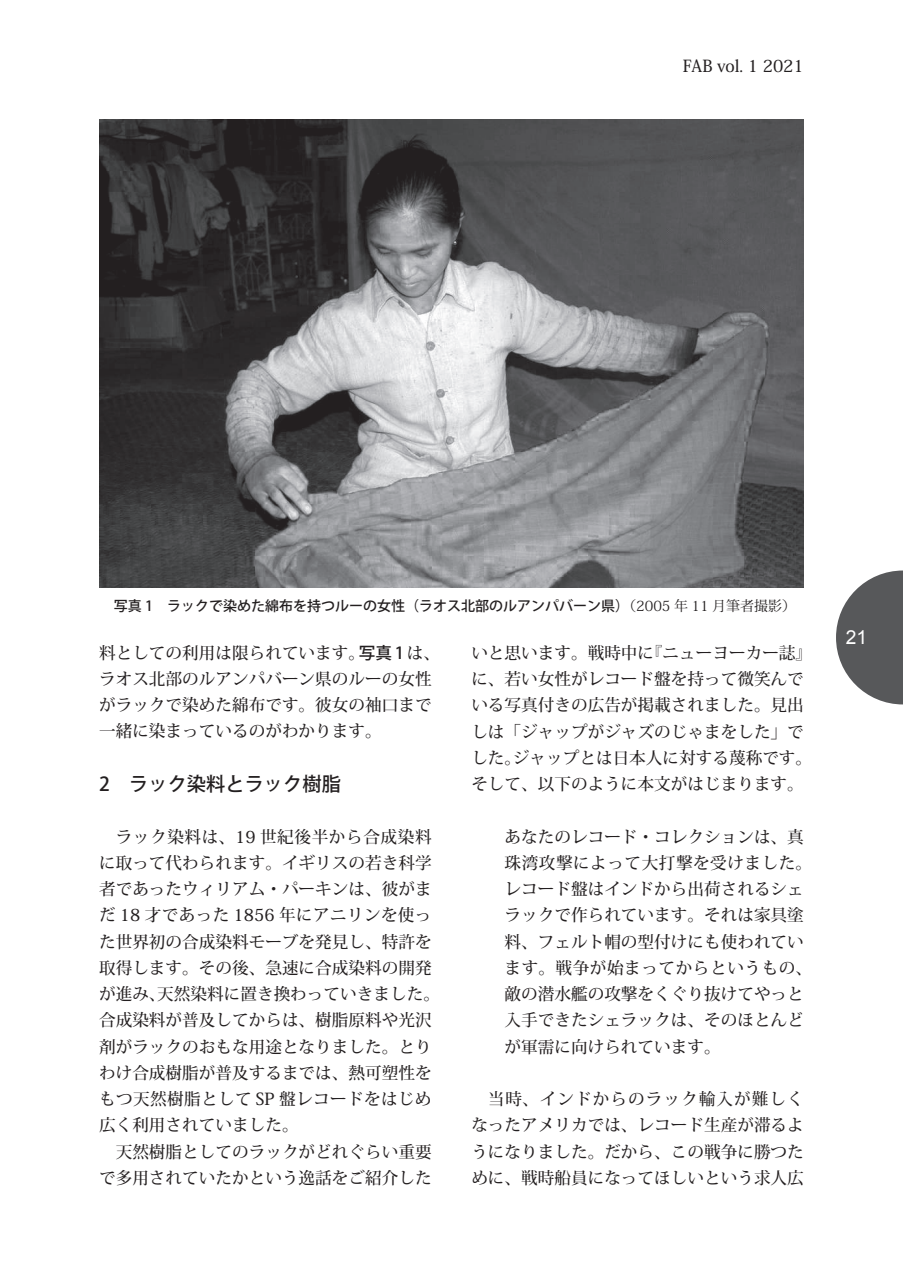
<style>
.page{position:relative;width:903px;height:1275px;background:#fff}
.page>*{position:absolute;margin:0;border:0;box-sizing:border-box;transform-origin:0 0}
.t1{font:500 19.25px "Koz Go Pr 6 N";color:#231f20}
.t2{font:19.25px "Arial";color:#fff}
.t3{font:500 16.62px/26.2px "Koz Min Pr 6 N";color:#231f20}
.t4{font:500 14px "Koz Go Pr 6 N";color:#231f20}
.s1{font-family:"Koz Min Pr 6 N";font-weight:400}
.s2{font-family:"Koz Go Pr 6 N"}
</style>
<div class="page">
<svg style="left:836px;top:570px;width:67px;height:134px"></svg>
<img style="left:99px;top:119px;width:705px;height:469px">
<p class="t3" style="left:683px;top:54px;width:122px">FAB vol. 1 2021</p>
<p class="t4" style="left:114px;top:598px;width:684px">写真 1　ラックで染めた綿布を持つルーの女性（ラオス北部のルアンパバーン県）<span class="s1">（2005 年 11 月筆者撮影）</span></p>
<p class="t3" style="left:99px;top:640px;width:342px">料としての利用は限られています。<span class="s2">写真 1</span> は、ラオス北部のルアンパバーン県のルーの女性がラックで染めた綿布です。彼女の袖口まで一緒に染まっているのがわかります。</p>
<p class="t1" style="left:99px;top:773px;width:243px">2　ラック染料とラック樹脂</p>
<p class="t3" style="left:99px;top:824px;width:342px;text-indent:17px">ラック染料は、19 世紀後半から合成染料に取って代わられます。イギリスの若き科学者であったウィリアム・パーキンは、彼がまだ 18 才であった 1856 年にアニリンを使った世界初の合成染料モーブを発見し、特許を取得します。その後、急速に合成染料の開発が進み、天然染料に置き換わっていきました。合成染料が普及してからは、樹脂原料や光沢剤がラックのおもな用途となりました。とりわけ合成樹脂が普及するまでは、熱可塑性をもつ天然樹脂として SP 盤レコードをはじめ広く利用されていました。</p>
<p class="t3" style="left:99px;top:1139px;width:334px;text-align:right">天然樹脂としてのラックがどれぐらい重要で多用されていたかという逸話をご紹介した</p>
<p class="t3" style="left:471px;top:640px;width:342px">いと思います。戦時中に『ニューヨーカー誌』に、若い女性がレコード盤を持って微笑んでいる写真付きの広告が掲載されました。見出しは「ジャップがジャズのじゃまをした」でした。ジャップとは日本人に対する蔑称です。そして、以下のように本文がはじまります。</p>
<p class="t3" style="left:505px;top:824px;width:309px">あなたのレコード・コレクションは、真珠湾攻撃によって大打撃を受けました。レコード盤はインドから出荷されるシェラックで作られています。それは家具塗料、フェルト帽の型付けにも使われています。戦争が始まってからというもの、敵の潜水艦の攻撃をくぐり抜けてやっと入手できたシェラックは、そのほとんどが軍需に向けられています。</p>
<p class="t3" style="left:471px;top:1086px;width:334px;text-align:justify;text-indent:17px">当時、インドからのラック輸入が難しくなったアメリカでは、レコード生産が滞るようになりました。だから、この戦争に勝つために、戦時船員になってほしいという求人広</p>
<p class="t2" style="left:846px;top:625px;width:23px">21</p>
</div>
